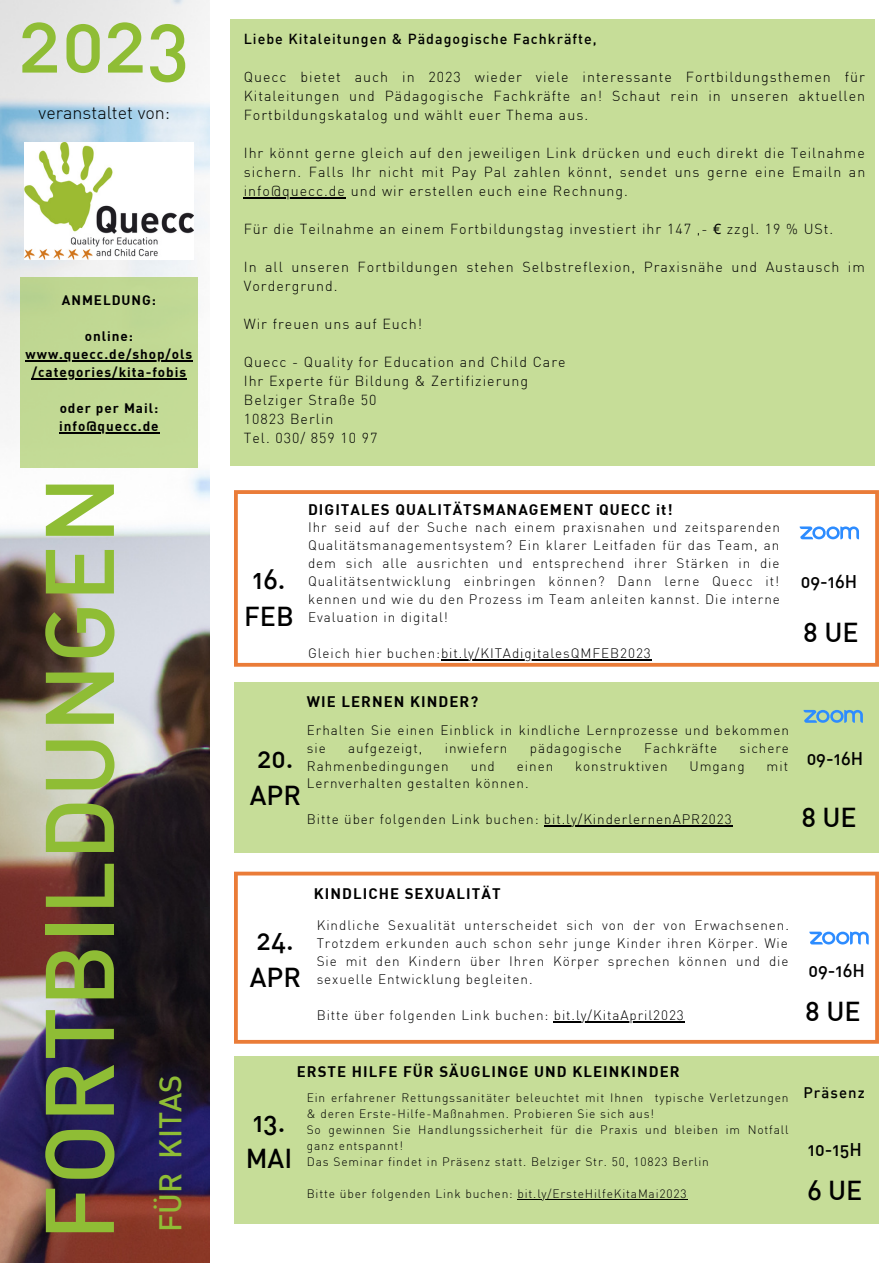
<style>
.page{position:relative;width:893px;height:1264px;background:#fff}
.page>*{position:absolute;margin:0;border:0;box-sizing:border-box;transform-origin:0 0}
.t1{font:95.55px "DIN Medium Alternate";color:#8fbd35}
.t2{font:80.55px "DIN Medium Alternate";color:#8fbd35}
.t3{font:30.75px "DIN Medium Alternate";color:#8fbd35}
.t4{font:26.85px/36.8px "DIN Medium Alternate";color:#000}
.t5{font:18px "DIN Medium Alternate";color:#000}
.t6{font:300 18px "DIN";color:#000}
.t7{font:700 15px "DIN";letter-spacing:.07em;color:#000}
.t8{font:500 15px "DIN";letter-spacing:.07em;color:#000}
.t9{font:300 14.25px/19px "DIN";letter-spacing:.07em;color:#000;text-align:justify}
.t10{font:500 14.25px "DIN";letter-spacing:.07em;color:#000}
.t11{font:300 13.5px/18px "DIN";letter-spacing:.07em;color:#000;text-align:justify}
.t12{font:700 13.5px/18px "DIN";letter-spacing:.07em;color:#000;text-align:center}
.t13{font:300 12px/16px "DIN";letter-spacing:.07em;color:#000}
.s1{font-family:"Noto Sans";font-weight:400}
</style>
<div class="page">
<img style="left:0;top:0;width:209px;height:1262px">
<img style="left:25px;top:143px;width:168px;height:117px">
<div style="left:230px;top:19px;width:644px;height:446px;background:#c6dd98"></div>
<div style="left:20px;top:277px;width:178px;height:190px;background:#c2d994"></div>
<div style="left:234px;top:682px;width:644px;height:170px;background:#c6dd98"></div>
<div style="left:234px;top:1056px;width:644px;height:167px;background:#c6dd98"></div>
<svg style="left:234px;top:871px;width:644px;height:172px"></svg>
<svg style="left:803px;top:710px;width:59px;height:12px"></svg>
<svg style="left:809px;top:931px;width:59px;height:13px"></svg>
<hr style="left:244px;top:197px;width:102px;height:1px;background:#000">
<svg style="left:234px;top:490px;width:644px;height:176px"></svg>
<hr style="left:517px;top:1198px;width:170px;height:1px;background:#000">
<hr style="left:441px;top:659px;width:210px;height:1px;background:#000">
<svg style="left:799px;top:526px;width:59px;height:13px"></svg>
<hr style="left:544px;top:825px;width:188px;height:1px;background:#000">
<hr style="left:553px;top:1021px;width:131px;height:1px;background:#000">
<hr style="left:26px;top:360px;width:167px;height:1px;background:#000">
<hr style="left:32px;top:378px;width:155px;height:1px;background:#000">
<hr style="left:59px;top:432px;width:101px;height:1px;background:#000">
<h2 class="t2" style="left:19px;top:-8px;width:172px">2023</h2>
<h3 class="t6" style="left:39px;top:101px;width:133px">veranstaltet von:</h3>
<p class="t12" style="left:62px;top:290px;width:95px">ANMELDUNG:</p>
<p class="t12" style="left:26px;top:326px;width:168px">online: www.quecc.de/shop/ols /categories/kita-fobis</p>
<p class="t12" style="left:59px;top:398px;width:101px;text-align:left">oder per Mail: info@quecc.de</p>
<h1 class="t1" style="left:18px;top:1241px;width:767px;rotate:-90deg">FORTBILDUNGEN</h1>
<h3 class="t3" style="left:151px;top:1232px;width:159px;rotate:-90deg">FÜR KITAS</h3>
<p class="t10" style="left:244px;top:30px;width:354px">Liebe Kitaleitungen &amp; Pädagogische Fachkräfte,</p>
<p class="t9" style="left:244px;top:67px;width:623px">Quecc bietet auch in 2023 wieder viele interessante Fortbildungsthemen für Kitaleitungen und Pädagogische Fachkräfte an! Schaut rein in unseren aktuellen Fortbildungskatalog und wählt euer Thema aus.</p>
<p class="t9" style="left:244px;top:143px;width:623px">Ihr könnt gerne gleich auf den jeweiligen Link drücken und euch direkt die Teilnahme sichern. Falls Ihr nicht mit Pay Pal zahlen könnt, sendet uns gerne eine Emailn an info@quecc.de und wir erstellen euch eine Rechnung.</p>
<p class="t9" style="left:244px;top:219px;width:591px">Für die Teilnahme an einem Fortbildungstag investiert ihr 147 ,- <span class="s1">€</span> zzgl. 19 % USt.</p>
<p class="t9" style="left:244px;top:257px;width:622px">In all unseren Fortbildungen stehen Selbstreflexion, Praxisnähe und Austausch im<br>Vordergrund.</p>
<p class="t9" style="left:244px;top:314px;width:180px">Wir freuen uns auf Euch!</p>
<p class="t9" style="left:244px;top:352px;width:323px;text-align:left">Quecc - Quality for Education and Child Care<br>Ihr Experte für Bildung &amp; Zertifizierung<br>Belziger Straße 50<br>10823 Berlin<br>Tel. 030/ 859 10 97</p>
<h3 class="t4" style="left:244px;top:560px;width:51px;text-align:center">16.<br>FEB</h3>
<p class="t7" style="left:308px;top:499px;width:366px">DIGITALES QUALITÄTSMANAGEMENT QUECC it!</p>
<p class="t11" style="left:308px;top:517px;width:473px">Ihr seid auf der Suche nach einem praxisnahen und zeitsparenden Qualitätsmanagementsystem? Ein klarer Leitfaden für das Team, an dem sich alle ausrichten und entsprechend ihrer Stärken in die Qualitätsentwicklung einbringen können? Dann lerne Quecc it! kennen und wie du den Prozess im Team anleiten kannst. Die interne Evaluation in digital!</p>
<p class="t11" style="left:308px;top:643px;width:344px">Gleich hier buchen:bit.ly/KITAdigitalesQMFEB2023</p>
<h3 class="t5" style="left:800px;top:570px;width:58px">09-16H</h3>
<h3 class="t4" style="left:803px;top:613px;width:57px">8 UE</h3>
<p class="t7" style="left:307px;top:691px;width:173px">WIE LERNEN KINDER?</p>
<p class="t11" style="left:307px;top:720px;width:483px">Erhalten Sie einen Einblick in kindliche Lernprozesse und bekommen sie</p>
<p class="t11" style="left:348px;top:738px;width:76px">aufgezeigt,</p>
<p class="t11" style="left:445px;top:738px;width:64px">inwiefern</p>
<p class="t11" style="left:530px;top:738px;width:93px">pädagogische</p>
<p class="t11" style="left:644px;top:738px;width:74px">Fachkräfte</p>
<p class="t11" style="left:739px;top:738px;width:51px">sichere</p>
<p class="t11" style="left:307px;top:756px;width:143px">Rahmenbedingungen</p>
<p class="t11" style="left:470px;top:756px;width:26px">und</p>
<p class="t11" style="left:517px;top:756px;width:38px">einen</p>
<p class="t11" style="left:575px;top:756px;width:94px">konstruktiven</p>
<p class="t11" style="left:689px;top:756px;width:57px">Umgang</p>
<p class="t11" style="left:766px;top:756px;width:23px">mit</p>
<p class="t11" style="left:307px;top:774px;width:223px">Lernverhalten gestalten können.</p>
<p class="t11" style="left:307px;top:810px;width:426px">Bitte über folgenden Link buchen: bit.ly/KinderlernenAPR2023</p>
<h3 class="t4" style="left:250px;top:739px;width:53px">20.<br>APR</h3>
<h3 class="t5" style="left:806px;top:747px;width:58px">09-16H</h3>
<h3 class="t4" style="left:801px;top:798px;width:57px">8 UE</h3>
<h3 class="t4" style="left:250px;top:921px;width:53px">24.<br>APR</h3>
<p class="t7" style="left:314px;top:884px;width:188px">KINDLICHE SEXUALITÄT</p>
<p class="t11" style="left:317px;top:916px;width:473px">Kindliche Sexualität unterscheidet sich von der von Erwachsenen.<br>Trotzdem erkunden auch schon sehr junge Kinder ihren Körper. Wie Sie mit den Kindern über Ihren Körper sprechen können und die sexuelle Entwicklung begleiten.</p>
<p class="t11" style="left:317px;top:1006px;width:368px">Bitte über folgenden Link buchen: bit.ly/KitaApril2023</p>
<h3 class="t4" style="left:246px;top:1102px;width:48px">13.<br>MAI</h3>
<p class="t7" style="left:297px;top:1062px;width:384px">ERSTE HILFE FÜR SÄUGLINGE UND KLEINKINDER</p>
<p class="t13" style="left:307px;top:1089px;width:483px">Ein erfahrener Rettungssanitäter beleuchtet mit Ihnen typische Verletzungen &amp; deren Erste-Hilfe-Maßnahmen. Probieren Sie sich aus!<br>So gewinnen Sie Handlungssicherheit für die Praxis und bleiben im Notfall ganz entspannt!<br>Das Seminar findet in Präsenz statt. Belziger Str. 50, 10823 Berlin</p>
<p class="t13" style="left:307px;top:1185px;width:381px">Bitte über folgenden Link buchen: bit.ly/ErsteHilfeKitaMai2023</p>
<h3 class="t5" style="left:808px;top:959px;width:58px">09-16H</h3>
<h3 class="t4" style="left:805px;top:991px;width:57px">8 UE</h3>
<p class="t8" style="left:803px;top:1082px;width:63px">Präsenz</p>
<h3 class="t5" style="left:807px;top:1138px;width:55px">10-15H</h3>
<h3 class="t4" style="left:807px;top:1170px;width:57px">6 UE</h3>
</div>
